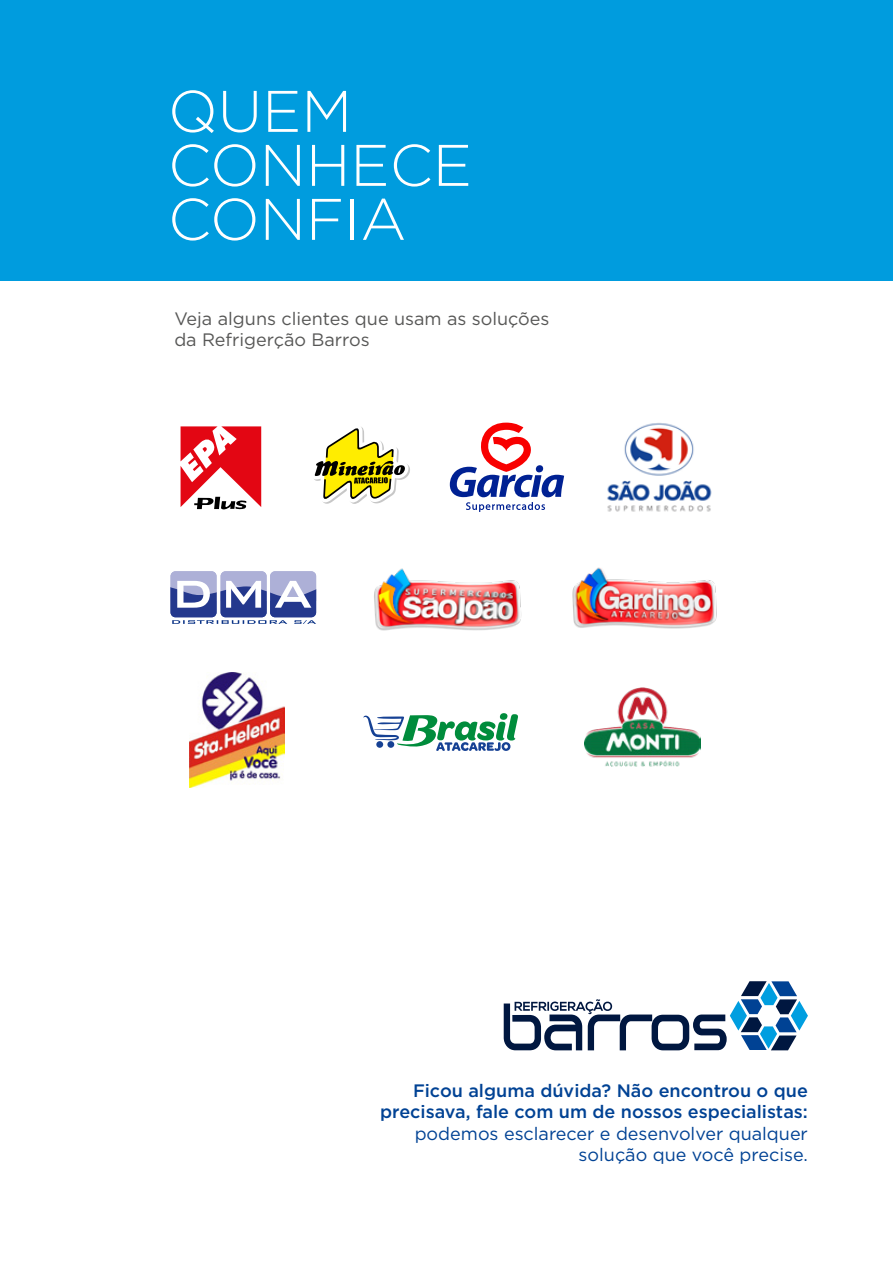
<style>
.page{position:relative;width:893px;height:1263px;background:#fff}
.page>*{position:absolute;margin:0;border:0;box-sizing:border-box;transform-origin:0 0}
.t1{font:300 58.5px/54px "Gotham";color:#fff}
.t2{font:500 18px/21.6px "Gotham";color:#004294;text-align:right}
.t3{font:18px/21.6px "Gotham";color:#004294;text-align:right}
.t4{font:18px/21.6px "Gotham";color:#575756}
</style>
<div class="page">
<div style="left:0;top:0;width:893px;height:281px;background:#009cde"></div>
<img style="left:607px;top:423px;width:105px;height:89px">
<svg style="left:450px;top:422px;width:114px;height:90px"></svg>
<svg style="left:181px;top:426px;width:80px;height:84px"></svg>
<svg style="left:314px;top:427px;width:96px;height:77px"></svg>
<svg style="left:170px;top:571px;width:147px;height:53px"></svg>
<svg style="left:504px;top:981px;width:304px;height:69px"></svg>
<img style="left:374px;top:568px;width:148px;height:63px">
<img style="left:572px;top:567px;width:145px;height:62px">
<img style="left:189px;top:672px;width:96px;height:115px">
<svg style="left:363px;top:713px;width:155px;height:38px"></svg>
<img style="left:584px;top:687px;width:116px;height:80px">
<h1 class="t1" style="left:168px;top:83px;width:305px">QUEM<br>CONHECE<br>CONFIA</h1>
<p class="t4" style="left:174px;top:307px;width:377px">Veja alguns clientes que usam as soluções da Refrigerção Barros</p>
<p class="t2" style="left:380px;top:1079px;width:429px">Ficou alguma dúvida? Não encontrou o que precisava, fale com um de nossos especialistas:</p>
<p class="t3" style="left:415px;top:1122px;width:395px">podemos esclarecer e desenvolver qualquer solução que você precise.</p>
</div>
